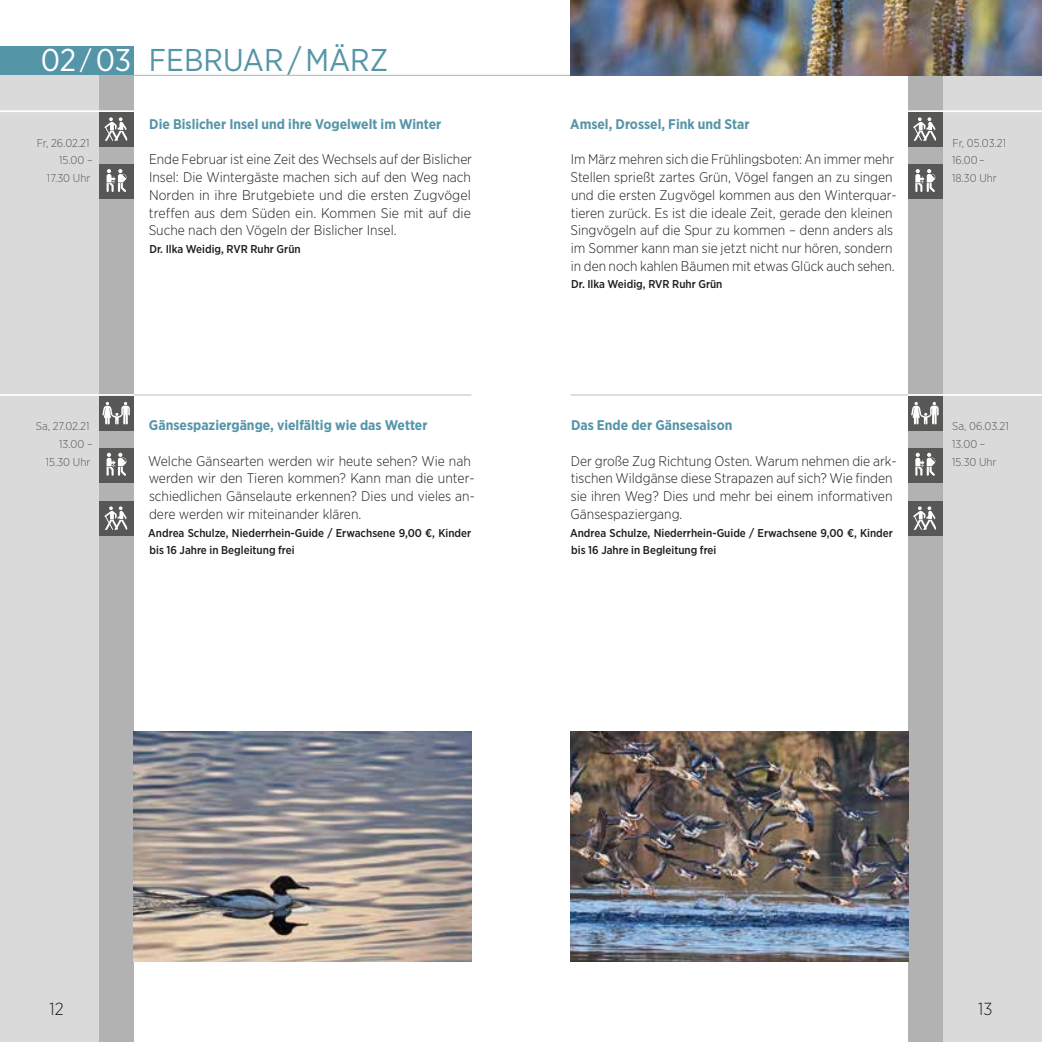
<style>
.page{position:relative;width:1042px;height:1042px;background:#fff}
.page>*{position:absolute;margin:0;border:0;box-sizing:border-box;transform-origin:0 0}
.t1{font:31.5px "Gotham Narrow";color:#5595a8}
.t2{font:300 17.5px "Gotham Narrow";color:#1d1d1b}
.t3{font:300 14px/17.7px "Gotham Narrow";color:#1d1d1b}
.t4{font:700 14px "Gotham Narrow";color:#5595a8}
.t5{font:500 11.38px/17.7px "Gotham Narrow";color:#1d1d1b}
.t6{font:300 11.38px/17.7px "Gotham Narrow";color:#575756;text-align:right}
.s1{color:#fff}
.s2{font-size:26.25px;color:#fff}
</style>
<div class="page">
<hr style="left:0;top:75px;width:1042px;height:1px;background:#b3b2b2">
<div style="left:943px;top:76px;width:99px;height:966px;background:#dadada"></div>
<div style="left:0;top:46px;width:134px;height:30px;background:#5595a8"></div>
<div style="left:0;top:76px;width:134px;height:966px;background:#dadada"></div>
<div style="left:99px;top:76px;width:35px;height:966px;background:#b3b2b2"></div>
<div style="left:908px;top:76px;width:35px;height:966px;background:#b3b2b2"></div>
<hr style="left:0;top:110px;width:134px;height:2px;background:#fff">
<hr style="left:908px;top:110px;width:134px;height:2px;background:#fff">
<hr style="left:134px;top:394px;width:337px;height:2px;background:#dadada">
<hr style="left:0;top:394px;width:134px;height:2px;background:#fff">
<hr style="left:570px;top:394px;width:338px;height:2px;background:#dadada">
<hr style="left:908px;top:394px;width:134px;height:2px;background:#fff">
<div style="left:99px;top:164px;width:35px;height:35px;background:#575756"></div>
<svg style="left:107px;top:169px;width:19px;height:23px"></svg>
<div style="left:99px;top:112px;width:35px;height:35px;background:#575756"></div>
<svg style="left:104px;top:117px;width:23px;height:24px"></svg>
<div style="left:99px;top:448px;width:35px;height:35px;background:#575756"></div>
<svg style="left:107px;top:453px;width:19px;height:23px"></svg>
<div style="left:99px;top:396px;width:35px;height:34px;background:#575756"></div>
<svg style="left:102px;top:402px;width:28px;height:22px"></svg>
<div style="left:908px;top:164px;width:35px;height:35px;background:#575756"></div>
<svg style="left:915px;top:169px;width:20px;height:23px"></svg>
<div style="left:908px;top:112px;width:35px;height:35px;background:#575756"></div>
<svg style="left:913px;top:117px;width:23px;height:24px"></svg>
<div style="left:908px;top:448px;width:35px;height:35px;background:#575756"></div>
<svg style="left:915px;top:453px;width:20px;height:23px"></svg>
<div style="left:908px;top:396px;width:35px;height:34px;background:#575756"></div>
<svg style="left:911px;top:402px;width:28px;height:22px"></svg>
<img style="left:570px;top:731px;width:338px;height:231px">
<img style="left:134px;top:731px;width:337px;height:231px">
<img style="left:570px;top:0;width:472px;height:76px">
<div style="left:99px;top:501px;width:35px;height:35px;background:#575756"></div>
<svg style="left:104px;top:506px;width:23px;height:24px"></svg>
<div style="left:908px;top:501px;width:35px;height:35px;background:#575756"></div>
<svg style="left:913px;top:506px;width:23px;height:24px"></svg>
<h1 class="t1" style="left:41px;top:41px;width:349px"><span class="s1">02</span> <span class="s2">/</span> <span class="s1">03</span> FEBRUAR / MÄRZ</h1>
<p class="t6" style="left:37px;top:134px;width:57px">Fr, 26.02.21<br>15.00 –<br>17.30 Uhr</p>
<p class="t4" style="left:149px;top:115px;width:294px">Die Bislicher Insel und ihre Vogelwelt im Winter</p>
<p class="t3" style="left:149px;top:150px;width:325px;text-align:justify">Ende Februar ist eine Zeit des Wechsels auf der Bislicher Insel: Die Wintergäste machen sich auf den Weg nach Norden in ihre Brutgebiete und die ersten Zugvögel treffen aus dem Süden ein. Kommen Sie mit auf die Suche nach den Vögeln der Bislicher Insel.</p>
<p class="t5" style="left:149px;top:240px;width:153px">Dr. Ilka Weidig, RVR Ruhr Grün</p>
<p class="t4" style="left:570px;top:115px;width:181px">Amsel, Drossel, Fink und Star</p>
<p class="t3" style="left:570px;top:150px;width:328px">Im März mehren sich die Frühlingsboten: An immer mehr Stellen sprießt zartes Grün, Vögel fangen an zu singen und die ersten Zugvögel kommen aus den Winterquar&shy;tieren zurück. Es ist die ideale Zeit, gerade den kleinen Singvögeln auf die Spur zu kommen – denn anders als im Sommer kann man sie jetzt nicht nur hören, sondern in den noch kahlen Bäumen mit etwas Glück auch sehen.</p>
<p class="t5" style="left:571px;top:275px;width:153px">Dr. Ilka Weidig, RVR Ruhr Grün</p>
<p class="t6" style="left:952px;top:134px;width:56px;text-align:left">Fr, 05.03.21<br>16.00 –<br>18.30 Uhr</p>
<p class="t6" style="left:36px;top:417px;width:58px">Sa, 27.02.21<br>13.00 –<br>15.30 Uhr</p>
<p class="t4" style="left:149px;top:416px;width:280px">Gänsespaziergänge, vielfältig wie das Wetter</p>
<p class="t3" style="left:148px;top:451px;width:328px">Welche Gänsearten werden wir heute sehen? Wie nah werden wir den Tieren kommen? Kann man die unter&shy;schiedlichen Gänselaute erkennen? Dies und vieles an&shy;dere werden wir miteinander klären.</p>
<p class="t5" style="left:148px;top:523px;width:324px">Andrea Schulze, Niederrhein-Guide / Erwachsene 9,00 €, Kinder bis 16 Jahre in Begleitung frei</p>
<p class="t4" style="left:571px;top:416px;width:163px">Das Ende der Gänsesaison</p>
<p class="t3" style="left:570px;top:451px;width:327px">Der große Zug Richtung Osten. Warum nehmen die ark&shy;tischen Wildgänse diese Strapazen auf sich? Wie finden sie ihren Weg? Dies und mehr bei einem informativen Gänsespaziergang.</p>
<p class="t5" style="left:570px;top:523px;width:324px">Andrea Schulze, Niederrhein-Guide / Erwachsene 9,00 €, Kinder bis 16 Jahre in Begleitung frei</p>
<p class="t6" style="left:952px;top:417px;width:58px;text-align:left">Sa, 06.03.21<br>13.00 –<br>15.30 Uhr</p>
<p class="t2" style="left:50px;top:998px;width:16px">12</p>
<p class="t2" style="left:978px;top:998px;width:16px">13</p>
</div>
